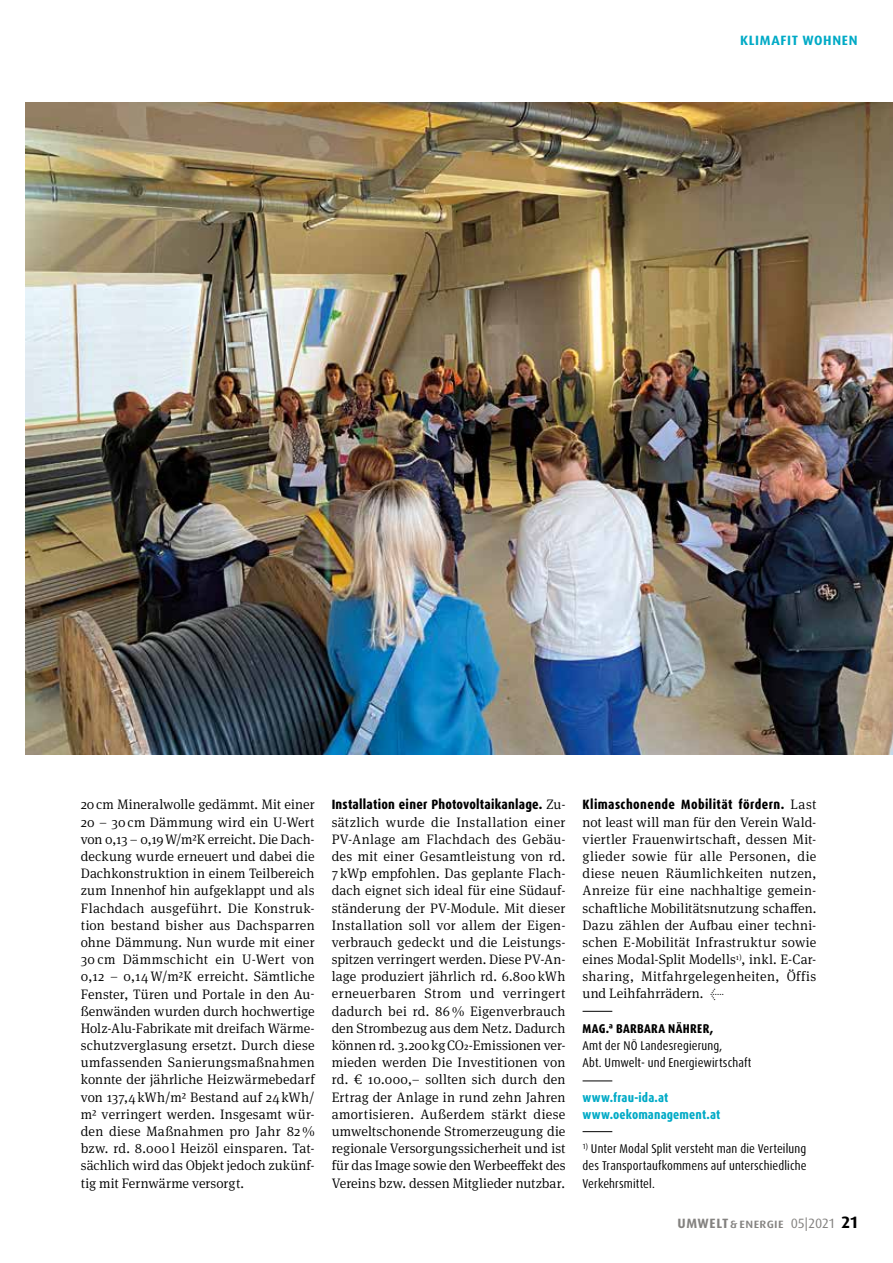
<style>
.page{position:relative;width:893px;height:1263px;background:#fff}
.page>*{position:absolute;margin:0;border:0;box-sizing:border-box;transform-origin:0 0}
.t1{font:300 13.8px/17.2px "Meta Serif Pro";letter-spacing:.005em;color:#000;text-align:justify}
.t2{font:800 condensed 13.5px "Dax Pro";letter-spacing:.02em;color:#000}
.t3{font:500 13.5px "Dax Pro";letter-spacing:.025em;color:#848280}
.t4{font:700 13.5px "Dax Pro";letter-spacing:.05em;color:#00aac6}
.t5{font:condensed 12.75px/17.2px "Dax Pro";letter-spacing:.01em;color:#000}
.t6{font:800 condensed 12.75px/17.2px "Dax Pro";letter-spacing:.01em;color:#00aac6}
.t7{font:800 condensed 12.75px "Dax Pro";letter-spacing:.03em;color:#000}
.s1{font-family:"Meta Serif Pro";font-weight:300;font-stretch:normal;font-size:13.8px}
.s2{font-weight:700}
.s3{font-weight:400}
.s4{font-weight:700;font-size:16.5px;color:#000}
</style>
<div class="page">
<svg style="left:583px;top:1011px;width:29px;height:1px"></svg>
<svg style="left:583px;top:1080px;width:29px;height:1px"></svg>
<svg style="left:583px;top:1131px;width:29px;height:1px"></svg>
<img style="left:26px;top:102px;width:867px;height:653px">
<p class="t4" style="left:740px;top:32px;width:119px">KLIMAFIT WOHNEN</p>
<p class="t1" style="left:81px;top:795px;width:235px">20cm Mineralwolle gedämmt. Mit einer 20 – 30cm Dämmung wird ein U-Wert von 0,13 – 0,19W/m2K erreicht. Die Dach&shy;deckung wurde erneuert und dabei die Dachkonstruktion in einem Teilbereich zum Innenhof hin aufgeklappt und als Flachdach ausgeführt. Die Konstruk&shy;tion bestand bisher aus Dachsparren ohne Dämmung. Nun wurde mit einer 30 cm Dämmschicht ein U-Wert von 0,12 – 0,14W/m2K erreicht. Sämtliche Fenster, Türen und Portale in den Au&shy;ßenwänden wurden durch hochwertige Holz-Alu-Fabrikate mit dreifach Wärme&shy;schutzverglasung ersetzt. Durch diese umfassenden Sanierungsmaßnahmen konnte der jährliche Heizwärmebedarf von 137,4kWh/m2 Bestand auf 24kWh/ m2 verringert werden. Insgesamt wür&shy;den diese Maßnahmen pro Jahr 82 % bzw. rd. 8.000 l Heizöl einsparen. Tat&shy;sächlich wird das Objekt jedoch zukünf&shy;tig mit Fernwärme versorgt.</p>
<p class="t2" style="left:332px;top:796px;width:235px">Installation einer Photovoltaikanlage. <span class="s1">Zu-</span></p>
<p class="t1" style="left:332px;top:812px;width:235px">sätzlich wurde die Installation einer PV-Anlage am Flachdach des Gebäu&shy;des mit einer Gesamtleistung von rd.<br>7 kWp empfohlen. Das geplante Flach&shy;dach eignet sich ideal für eine Südauf&shy;ständerung der PV-Module. Mit dieser Installation soll vor allem der Eigen&shy;verbrauch gedeckt und die Leistungs&shy;spitzen verringert werden. Diese PV-An&shy;lage produziert jährlich rd. 6.800kWh erneuerbaren Strom und verringert dadurch bei rd. 86 % Eigenverbrauch den Strombezug aus dem Netz. Dadurch können rd. 3.200kgCO2-Emissionen ver&shy;mieden werden Die Investitionen von rd. € 10.000,– sollten sich durch den Ertrag der Anlage in rund zehn Jahren amortisieren. Außerdem stärkt diese umweltschonende Stromerzeugung die regionale Versorgungssicherheit und ist für das Image sowie den Werbeeffekt des Vereins bzw. dessen Mitglieder nutzbar.</p>
<p class="t2" style="left:583px;top:796px;width:235px">Klimaschonende Mobilität fördern. <span class="s1">Last</span></p>
<p class="t1" style="left:583px;top:812px;width:235px">not least will man für den Verein Wald&shy;viertler Frauenwirtschaft, dessen Mit&shy;glieder sowie für alle Personen, die diese neuen Räumlichkeiten nutzen, Anreize für eine nachhaltige gemein&shy;schaftliche Mobilitätsnutzung schaffen.<br>Dazu zählen der Aufbau einer techni&shy;schen E-Mobilität Infrastruktur sowie eines Modal-Split Modells<sup>1)</sup>, inkl. E-Car&shy;sharing, Mitfahrgelegenheiten, Öffis und Leihfahrrädern. ←</p>
<p class="t7" style="left:583px;top:1020px;width:132px">MAG.ª BARBARA NÄHRER,</p>
<p class="t5" style="left:583px;top:1037px;width:171px">Amt der NÖ Landesregierung,<br>Abt. Umwelt- und Energiewirtschaft</p>
<p class="t6" style="left:583px;top:1089px;width:139px">www.frau-ida.at www.oekomanagement.at</p>
<p class="t5" style="left:583px;top:1140px;width:226px;text-align:justify"><sup>1)</sup> Unter Modal Split versteht man die Verteilung des Transportaufkommens auf unterschiedliche Verkehrsmittel.</p>
<p class="t3" style="left:677px;top:1215px;width:182px"><span class="s2">UMWELT</span>&amp; energie <span class="s3">05|2021</span> <span class="s4">21</span></p>
</div>
